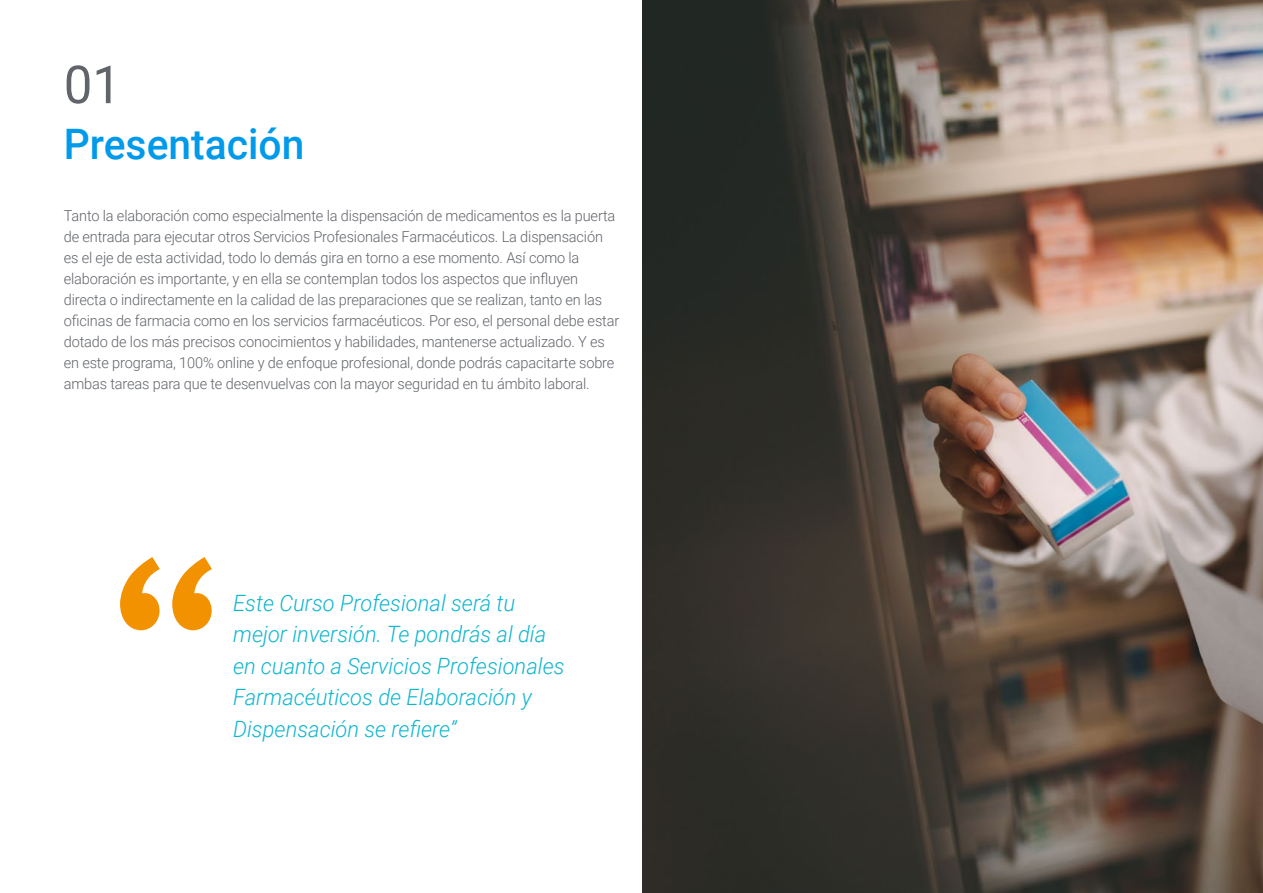
<style>
.page{position:relative;width:1263px;height:893px;background:#fff}
.page>*{position:absolute;margin:0;border:0;box-sizing:border-box;transform-origin:0 0}
.t1{font:52.5px "Roboto";color:#61646a}
.t2{font:500 42px "Roboto";color:#009aeb}
.t3{font:italic 300 22.5px/31.5px "Roboto";color:#0fb6cf}
.t4{font:300 15px/21px "Roboto";letter-spacing:-.01em;color:#61646a}
</style>
<div class="page">
<svg style="left:120px;top:557px;width:92px;height:73px"></svg>
<img style="left:642px;top:0;width:621px;height:893px">
<h1 class="t1" style="left:64px;top:48px;width:59px">01</h1>
<h2 class="t2" style="left:64px;top:115px;width:242px">Presentación</h2>
<p class="t4" style="left:64px;top:205px;width:557px">Tanto la elaboración como especialmente la dispensación de medicamentos es la puerta de entrada para ejecutar otros Servicios Profesionales Farmacéuticos. La dispensación es el eje de esta actividad, todo lo demás gira en torno a ese momento. Así como la elaboración es importante, y en ella se contemplan todos los aspectos que influyen directa o indirectamente en la calidad de las preparaciones que se realizan, tanto en las oficinas de farmacia como en los servicios farmacéuticos. Por eso, el personal debe estar dotado de los más precisos conocimientos y habilidades, mantenerse actualizado. Y es en este programa, 100% online y de enfoque profesional, donde podrás capacitarte sobre ambas tareas para que te desenvuelvas con la mayor seguridad en tu ámbito laboral.</p>
<h3 class="t3" style="left:233px;top:586px;width:333px">Este Curso Profesional será tu mejor inversión. Te pondrás al día en cuanto a Servicios Profesionales<br>Farmacéuticos de Elaboración y<br>Dispensación se refiere”</h3>
</div>
